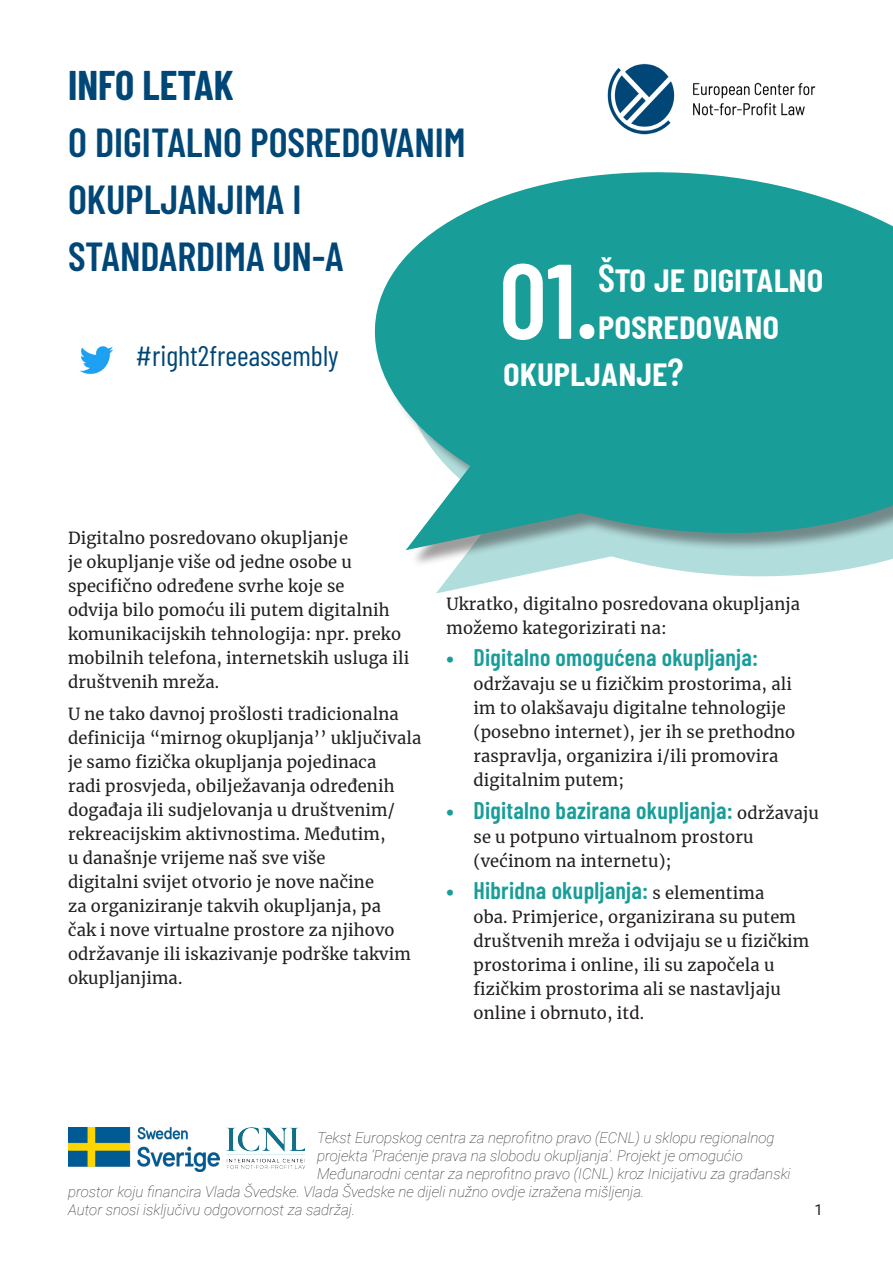
<style>
.page{position:relative;width:893px;height:1263px;background:#fff}
.page>*{position:absolute;margin:0;border:0;box-sizing:border-box;transform-origin:0 0}
.t1{font:600 105.9px "Barlow Condensed";color:#fff}
.t2{font:600 40.5px/57px "Barlow Condensed";color:#004777}
.t3{font:700 40.5px "Barlow Condensed";color:#004777}
.t4{font:600 39px "Barlow Condensed";color:#fff}
.t5{font:28.5px "Barlow Condensed";color:#004777}
.t6{font:600 24px "Barlow Condensed";letter-spacing:.01em;color:#189d98}
.t7{font:16.5px/24px "Merriweather";letter-spacing:.01em;color:#231f20}
.t8{font:italic 100 15px "Roboto";color:#231f20}
.t9{font:15px "Roboto";color:#231f20}
.s1{font-family:"Merriweather";font-weight:400;font-size:16.5px;color:#231f20}
</style>
<div class="page">
<svg style="left:436px;top:568px;width:417px;height:25px"></svg>
<div style="left:377px;top:174px;width:516px;height:394px;background:#231f20;opacity:.44"></div>
<svg style="left:374px;top:172px;width:519px;height:378px;background:#3aa9a5"></svg>
<img style="left:607px;top:63px;width:209px;height:72px">
<img style="left:68px;top:1128px;width:151px;height:43px">
<img style="left:219px;top:1127px;width:85px;height:42px">
<img style="left:80px;top:346px;width:33px;height:29px">
<p class="t3" style="left:68px;top:57px;width:167px">INFO LETAK</p>
<p class="t2" style="left:68px;top:111px;width:399px">O DIGITALNO POSREDOVANIM<br>OKUPLJANJIMA I<br>STANDARDIMA UN-A</p>
<p class="t5" style="left:135px;top:336px;width:205px">#right2freeassembly</p>
<p class="t1" style="left:499px;top:225px;width:100px">01.</p>
<p class="t4" style="left:598px;top:250px;width:227px">Što je digitalno</p>
<p class="t4" style="left:598px;top:297px;width:182px">posredovano</p>
<p class="t4" style="left:503px;top:344px;width:182px">okupljanje?</p>
<p class="t7" style="left:68px;top:525px;width:343px">Digitalno posredovano okupljanje<br>je okupljanje više od jedne osobe u specifično određene svrhe koje se<br>odvija bilo pomoću ili putem digitalnih komunikacijskih tehnologija: npr. preko mobilnih telefona, internetskih usluga ili društvenih mreža.</p>
<p class="t7" style="left:68px;top:702px;width:355px">U ne tako davnoj prošlosti tradicionalna definicija “mirnog okupljanja’’ uključivala je samo fizička okupljanja pojedinaca<br>radi prosvjeda, obilježavanja određenih događaja ili sudjelovanja u društvenim/ rekreacijskim aktivnostima. Međutim,<br>u današnje vrijeme naš sve više<br>digitalni svijet otvorio je nove načine<br>za organiziranje takvih okupljanja, pa<br>čak i nove virtualne prostore za njihovo održavanje ili iskazivanje podrške takvim okupljanjima.</p>
<p class="t7" style="left:446px;top:591px;width:355px">Ukratko, digitalno posredovana okupljanja možemo kategorizirati na:</p>
<p class="t6" style="left:446px;top:640px;width:313px">• Digitalno omogućena okupljanja:</p>
<p class="t7" style="left:473px;top:672px;width:323px">održavaju se u fizičkim prostorima, ali im to olakšavaju digitalne tehnologije (posebno internet), jer ih se prethodno raspravlja, organizira i/ili promovira digitalnim putem;</p>
<p class="t6" style="left:446px;top:793px;width:374px">• Digitalno bazirana okupljanja: <span class="s1">održavaju</span></p>
<p class="t7" style="left:473px;top:824px;width:282px">se u potpuno virtualnom prostoru (većinom na internetu);</p>
<p class="t6" style="left:446px;top:873px;width:319px">• Hibridna okupljanja: <span class="s1">s elementima</span></p>
<p class="t7" style="left:473px;top:905px;width:337px">oba. Primjerice, organizirana su putem društvenih mreža i odvijaju se u fizičkim prostorima i online, ili su započela u fizičkim prostorima ali se nastavljaju online i obrnuto, itd.</p>
<p class="t8" style="left:317px;top:1127px;width:459px">Tekst Europskog centra za neprofitno pravo (ECNL) u sklopu regionalnog</p>
<p class="t8" style="left:317px;top:1145px;width:427px">projekta ‘Praćenje prava na slobodu okupljanja’. Projekt je omogućio</p>
<p class="t8" style="left:317px;top:1163px;width:475px">Međunarodni centar za neprofitno pravo (ICNL) kroz Inicijativu za građanski</p>
<p class="t8" style="left:68px;top:1181px;width:578px">prostor koju financira Vlada Švedske. Vlada Švedske ne dijeli nužno ovdje izražena mišljenja.</p>
<p class="t8" style="left:68px;top:1199px;width:289px">Autor snosi isključivu odgovornost za sadržaj.</p>
<p class="t9" style="left:814px;top:1199px;width:10px">1</p>
</div>
